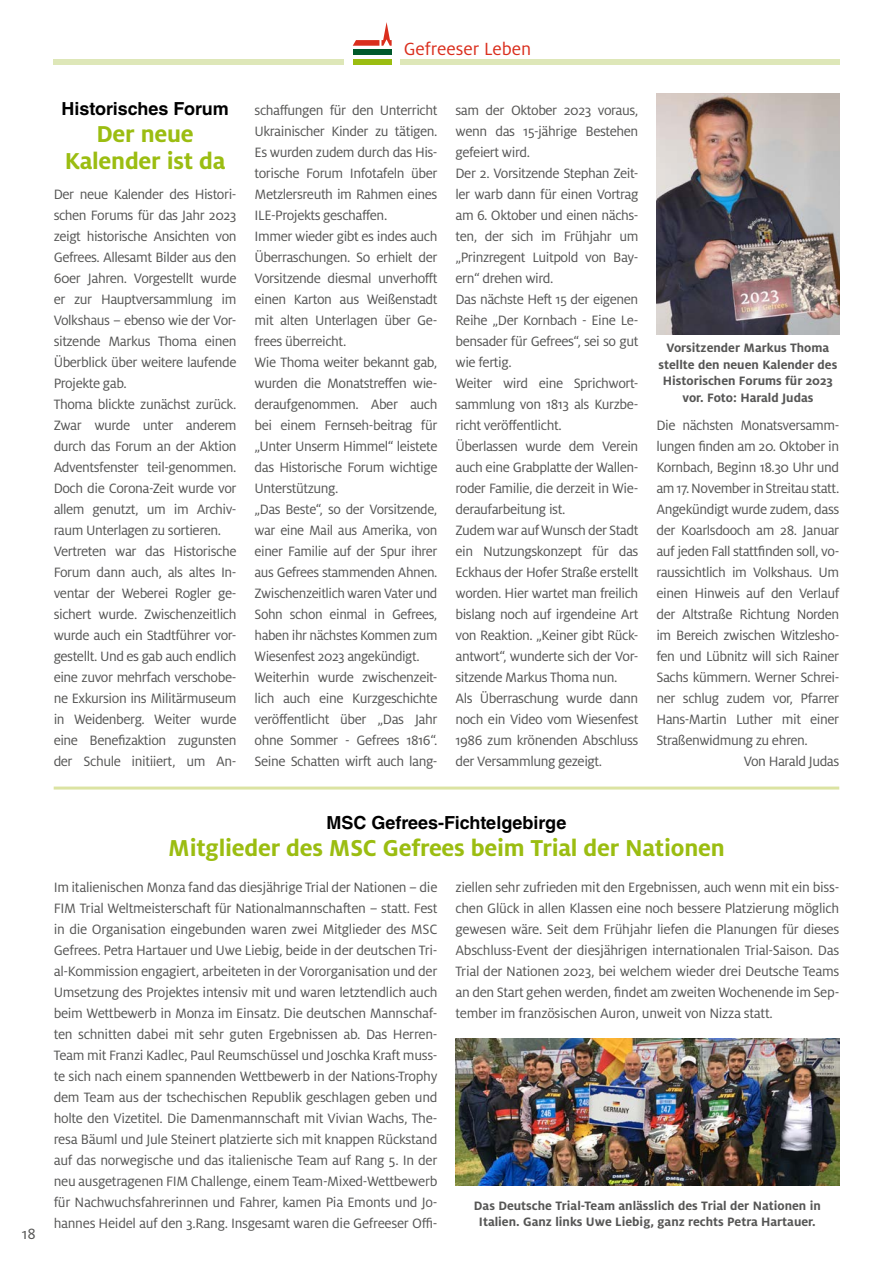
<style>
.page{position:relative;width:893px;height:1263px;background:#fff}
.page>*{position:absolute;margin:0;border:0;box-sizing:border-box;transform-origin:0 0}
.t1{font:700 25.5px/27px "Milo OT";letter-spacing:-.01em;color:#9bbd11;text-align:center}
.t2{font:19.5px "Milo OT";color:#da2e1d}
.t3{font:700 18px "Helvetica LT Std";color:#000}
.t4{font:16.5px "Milo OT";color:#565655}
.t5{font:15px/21px "Milo OT";letter-spacing:-.03em;color:#565655}
.t6{font:700 13.5px/16.5px "Milo OT";color:#565655;text-align:center}
</style>
<div class="page">
<div style="left:353px;top:50px;width:39px;height:5px;background:#00592a"></div>
<div style="left:353px;top:59px;width:39px;height:6px;background:#9bbd11"></div>
<svg style="left:353px;top:22px;width:39px;height:24px"></svg>
<div style="left:400px;top:59px;width:439px;height:6px;background:#dee7b8"></div>
<div style="left:54px;top:59px;width:290px;height:6px;background:#dee7b8"></div>
<img style="left:656px;top:94px;width:183px;height:240px">
<img style="left:455px;top:1039px;width:384px;height:147px">
<hr style="left:54px;top:786px;width:785px;height:3px;background:#b8c745">
<p class="t4" style="left:22px;top:1225px;width:16px">18</p>
<h2 class="t2" style="left:404px;top:38px;width:129px">Gefreeser Leben</h2>
<p class="t3" style="left:61px;top:97px;width:169px">Historisches Forum</p>
<h1 class="t1" style="left:65px;top:120px;width:162px">Der neue<br>Kalender ist da</h1>
<p class="t5" style="left:54px;top:183px;width:184px">Der neue Kalender des Histori&shy;schen Forums für das Jahr 2023 zeigt historische Ansichten von<br>Gefrees. Allesamt Bilder aus den<br>60er Jahren. Vorgestellt wurde er zur Hauptversammlung im<br>Volkshaus – ebenso wie der Vor&shy;sitzende Markus Thoma einen<br>Überblick über weitere laufende<br>Projekte gab.<br>Thoma blickte zunächst zurück.<br>Zwar wurde unter anderem durch das Forum an der Aktion<br>Adventsfenster teil-genommen.<br>Doch die Corona-Zeit wurde vor allem genutzt, um im Archiv&shy;raum Unterlagen zu sortieren.<br>Vertreten war das Historische<br>Forum dann auch, als altes In&shy;ventar der Weberei Rogler ge&shy;sichert wurde. Zwischenzeitlich wurde auch ein Stadtführer vor&shy;gestellt. Und es gab auch endlich eine zuvor mehrfach verschobe&shy;ne Exkursion ins Militärmuseum in Weidenberg. Weiter wurde eine Benefizaktion zugunsten der Schule initiiert, um An-</p>
<p class="t5" style="left:255px;top:99px;width:184px">schaffungen für den Unterricht<br>Ukrainischer Kinder zu tätigen.<br>Es wurden zudem durch das His&shy;torische Forum Infotafeln über<br>Metzlersreuth im Rahmen eines<br>ILE-Projekts geschaffen.<br>Immer wieder gibt es indes auch<br>Überraschungen. So erhielt der<br>Vorsitzende diesmal unverhofft einen Karton aus Weißenstadt mit alten Unterlagen über Ge&shy;frees überreicht.<br>Wie Thoma weiter bekannt gab, wurden die Monatstreffen wie&shy;deraufgenommen. Aber auch bei einem Fernseh-beitrag für „Unter Unserm Himmel“ leistete das Historische Forum wichtige<br>Unterstützung.<br>„Das Beste“, so der Vorsitzende, war eine Mail aus Amerika, von einer Familie auf der Spur ihrer aus Gefrees stammenden Ahnen.<br>Zwischenzeitlich waren Vater und<br>Sohn schon einmal in Gefrees, haben ihr nächstes Kommen zum<br>Wiesenfest 2023 angekündigt.<br>Weiterhin wurde zwischenzeit&shy;lich auch eine Kurzgeschichte veröffentlicht über „Das Jahr ohne Sommer - Gefrees 1816“.<br>Seine Schatten wirft auch lang-</p>
<p class="t5" style="left:455px;top:99px;width:184px">sam der Oktober 2023 voraus, wenn das 15-jährige Bestehen gefeiert wird.<br>Der 2. Vorsitzende Stephan Zeit&shy;ler warb dann für einen Vortrag am 6. Oktober und einen nächs&shy;ten, der sich im Frühjahr um „Prinzregent Luitpold von Bay&shy;ern“ drehen wird.<br>Das nächste Heft 15 der eigenen<br>Reihe „Der Kornbach - Eine Le&shy;bensader für Gefrees“, sei so gut wie fertig.<br>Weiter wird eine Sprichwort&shy;sammlung von 1813 als Kurzbe&shy;richt veröffentlicht.<br>Überlassen wurde dem Verein auch eine Grabplatte der Wallen&shy;roder Familie, die derzeit in Wie&shy;deraufarbeitung ist.<br>Zudem war auf Wunsch der Stadt ein Nutzungskonzept für das<br>Eckhaus der Hofer Straße erstellt worden. Hier wartet man freilich bislang noch auf irgendeine Art von Reaktion. „Keiner gibt Rück&shy;antwort“, wunderte sich der Vor&shy;sitzende Markus Thoma nun.<br>Als Überraschung wurde dann noch ein Video vom Wiesenfest<br>1986 zum krönenden Abschluss der Versammlung gezeigt.</p>
<p class="t6" style="left:658px;top:340px;width:180px">Vorsitzender Markus Thoma stellte den neuen Kalender des<br>Historischen Forums für 2023 vor. Foto: Harald Judas</p>
<p class="t5" style="left:656px;top:414px;width:184px">Die nächsten Monatsversamm-</p>
<p class="t5" style="left:656px;top:435px;width:184px">lungen finden am 20. Oktober in</p>
<p class="t5" style="left:656px;top:456px;width:184px">Kornbach, Beginn 18.30 Uhr und</p>
<p class="t5" style="left:656px;top:477px;width:184px">am 17. November in Streitau statt.</p>
<p class="t5" style="left:656px;top:498px;width:184px">Angekündigt wurde zudem, dass</p>
<p class="t5" style="left:656px;top:519px;width:184px">der Koarlsdooch am 28. Januar</p>
<p class="t5" style="left:656px;top:540px;width:184px">auf jeden Fall stattfinden soll, vo-</p>
<p class="t5" style="left:656px;top:561px;width:184px">raussichtlich im Volkshaus. Um</p>
<p class="t5" style="left:656px;top:582px;width:184px">einen Hinweis auf den Verlauf</p>
<p class="t5" style="left:656px;top:603px;width:184px">der Altstraße Richtung Norden</p>
<p class="t5" style="left:656px;top:624px;width:184px">im Bereich zwischen Witzlesho-</p>
<p class="t5" style="left:656px;top:645px;width:184px">fen und Lübnitz will sich Rainer</p>
<p class="t5" style="left:656px;top:666px;width:184px">Sachs kümmern. Werner Schrei-</p>
<p class="t5" style="left:656px;top:687px;width:184px">ner schlug zudem vor, Pfarrer</p>
<p class="t5" style="left:656px;top:708px;width:184px">Hans-Martin Luther mit einer</p>
<p class="t5" style="left:656px;top:729px;width:153px">Straßenwidmung zu ehren.</p>
<p class="t5" style="left:744px;top:750px;width:97px">Von Harald Judas</p>
<p class="t3" style="left:327px;top:811px;width:241px">MSC Gefrees-Fichtelgebirge</p>
<h1 class="t1" style="left:168px;top:834px;width:558px">Mitglieder des MSC Gefrees beim Trial der Nationen</h1>
<p class="t5" style="left:54px;top:876px;width:385px;text-align:justify">Im italienischen Monza fand das diesjährige Trial der Nationen – die FIM Trial Weltmeisterschaft für Nationalmannschaften – statt. Fest in die Organisation eingebunden waren zwei Mitglieder des MSC Gefrees. Petra Hartauer und Uwe Liebig, beide in der deutschen Tri&shy;al-Kommission engagiert, arbeiteten in der Vororganisation und der Umsetzung des Projektes intensiv mit und waren letztendlich auch beim Wettbewerb in Monza im Einsatz. Die deutschen Mannschaf&shy;ten schnitten dabei mit sehr guten Ergebnissen ab. Das Herren-Team mit Franzi Kadlec, Paul Reumschüssel und Joschka Kraft muss&shy;te sich nach einem spannenden Wettbewerb in der Nations-Trophy dem Team aus der tschechischen Republik geschlagen geben und holte den Vizetitel. Die Damenmannschaft mit Vivian Wachs, The&shy;resa Bäuml und Jule Steinert platzierte sich mit knappen Rückstand auf das norwegische und das italienische Team auf Rang 5. In der neu ausgetragenen FIM Challenge, einem Team-Mixed-Wettbewerb für Nachwuchsfahrerinnen und Fahrer, kamen Pia Emonts und Jo&shy;hannes Heidel auf den 3.Rang. Insgesamt waren die Gefreeser Offi-</p>
<p class="t5" style="left:455px;top:876px;width:385px;text-align:justify">ziellen sehr zufrieden mit den Ergebnissen, auch wenn mit ein biss&shy;chen Glück in allen Klassen eine noch bessere Platzierung möglich gewesen wäre. Seit dem Frühjahr liefen die Planungen für dieses Abschluss-Event der diesjährigen internationalen Trial-Saison. Das Trial der Nationen 2023, bei welchem wieder drei Deutsche Teams an den Start gehen werden, findet am zweiten Wochenende im Sep&shy;tember im französischen Auron, unweit von Nizza statt.</p>
<p class="t6" style="left:474px;top:1197px;width:348px">Das Deutsche Trial-Team anlässlich des Trial der Nationen in<br>Italien. Ganz links Uwe Liebig, ganz rechts Petra Hartauer.</p>
</div>
